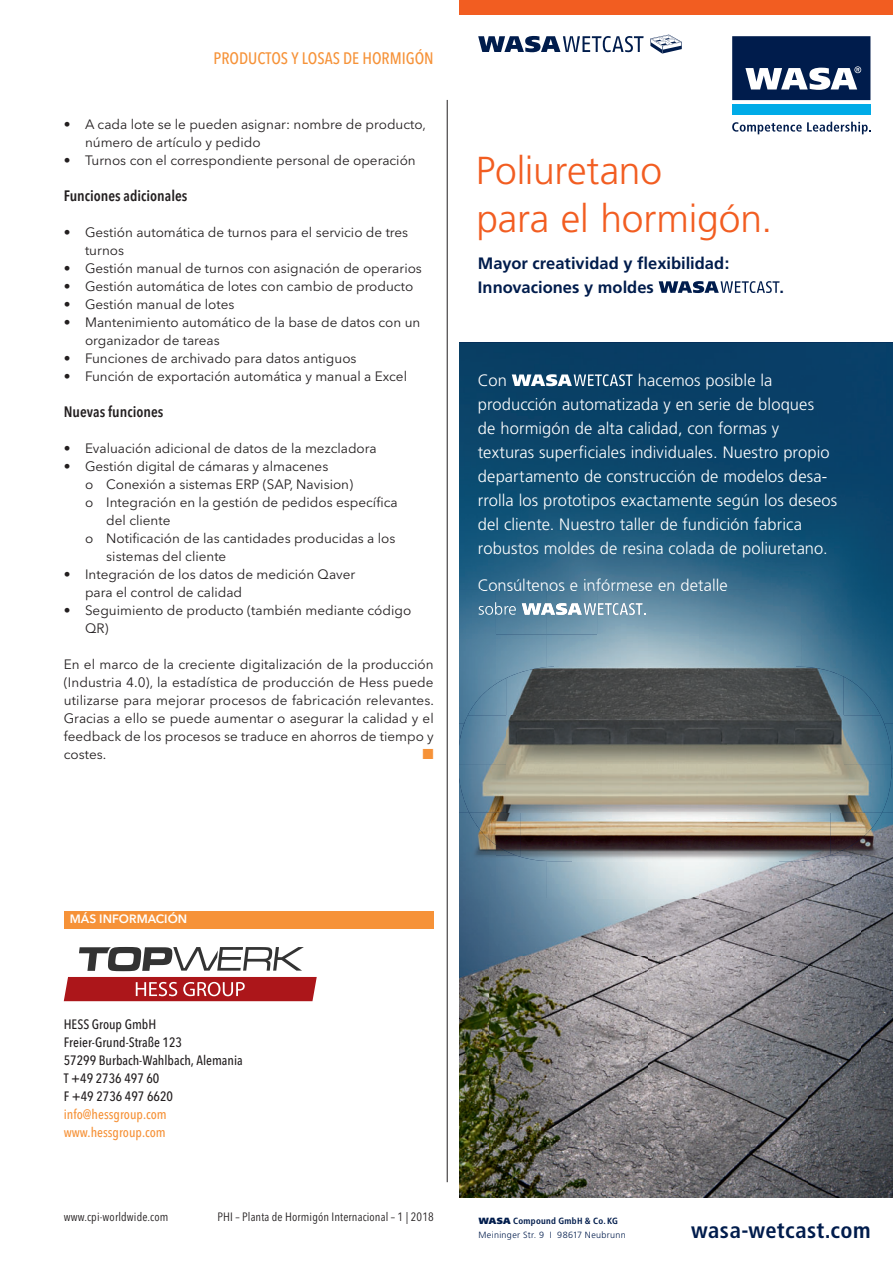
<style>
.page{position:relative;width:893px;height:1263px;background:#fff}
.page>*{position:absolute;margin:0;border:0;box-sizing:border-box;transform-origin:0 0}
.t1{font:300 39px/48px "Frutiger LT Pro";letter-spacing:-.005em;color:#f25d21}
.t2{font:700 condensed 22.5px "Frutiger LT Pro";letter-spacing:.015em;color:#001c4c}
.t3{font:300 16.5px/24px "Frutiger LT Pro";letter-spacing:.005em;color:#fff}
.t4{font:700 16.5px/24px "Frutiger LT Pro";color:#001c4c}
.t5{font:500 16.5px "Avenir Next Condensed";color:#f69238}
.t6{font:600 15px "Avenir Next Condensed";color:#231f20}
.t7{font:13.5px/18px "Avenir Next";color:#231f20}
.t8{font:500 13.5px/18px "Avenir Next Condensed";color:#231f20}
.t9{font:500 13.5px/18px "Avenir Next Condensed";color:#f69238}
.t10{font:13.5px "European Pi Three";color:#f69238}
.t11{font:12px "Avenir Next Condensed";letter-spacing:.01em;color:#231f20}
.t12{font:600 12px "Avenir Next";color:#fff}
.t13{font:300 9px/13.5px "Frutiger LT Pro";letter-spacing:.035em;color:#001c4c}
.s1{font-family:"Frutiger LT Std";font-weight:900}
.s2{font-weight:700;font-stretch:condensed}
</style>
<div class="page">
<img style="left:459px;top:342px;width:434px;height:248px">
<svg style="left:732px;top:122px;width:138px;height:12px"></svg>
<div style="left:732px;top:36px;width:138px;height:64px;background:#001c4c"></div>
<div style="left:732px;top:104px;width:138px;height:11px;background:#00abe7"></div>
<svg style="left:745px;top:66px;width:116px;height:24px"></svg>
<div style="left:459px;top:0;width:434px;height:15px;background:#f25d21"></div>
<svg style="left:478px;top:36px;width:166px;height:16px"></svg>
<svg style="left:650px;top:35px;width:32px;height:19px"></svg>
<svg style="left:512px;top:374px;width:121px;height:12px"></svg>
<svg style="left:659px;top:281px;width:121px;height:12px"></svg>
<img style="left:459px;top:898px;width:31px;height:251px">
<img style="left:860px;top:899px;width:33px;height:298px">
<img style="left:490px;top:898px;width:317px;height:251px">
<img style="left:807px;top:899px;width:53px;height:298px">
<img style="left:459px;top:1149px;width:348px;height:48px">
<img style="left:459px;top:590px;width:434px;height:44px">
<img style="left:459px;top:634px;width:88px;height:45px">
<img style="left:547px;top:634px;width:255px;height:32px">
<img style="left:802px;top:634px;width:91px;height:45px">
<img style="left:459px;top:679px;width:9px;height:36px">
<img style="left:881px;top:679px;width:12px;height:45px">
<img style="left:892px;top:724px;width:1px;height:44px">
<img style="left:892px;top:768px;width:1px;height:45px">
<img style="left:610px;top:590px;width:118px;height:1px">
<img style="left:479px;top:590px;width:131px;height:1px">
<img style="left:478px;top:602px;width:39px;height:13px">
<img style="left:479px;top:602px;width:37px;height:13px">
<svg style="left:522px;top:603px;width:124px;height:12px"></svg>
<img style="left:459px;top:813px;width:37px;height:85px">
<img style="left:830px;top:855px;width:23px;height:1px">
<img style="left:853px;top:813px;width:40px;height:43px">
<img style="left:496px;top:857px;width:51px;height:41px">
<img style="left:547px;top:861px;width:255px;height:37px">
<img style="left:802px;top:856px;width:91px;height:43px">
<img style="left:468px;top:678px;width:38px;height:37px">
<img style="left:506px;top:666px;width:338px;height:49px">
<img style="left:843px;top:677px;width:38px;height:38px">
<img style="left:459px;top:715px;width:433px;height:98px">
<img style="left:469px;top:813px;width:52px;height:44px">
<img style="left:521px;top:813px;width:309px;height:48px">
<img style="left:830px;top:813px;width:52px;height:42px">
<div style="left:64px;top:911px;width:370px;height:17px;background:#f69238"></div>
<svg style="left:79px;top:947px;width:225px;height:24px"></svg>
<svg style="left:64px;top:977px;width:253px;height:24px;background:#b42c30"></svg>
<hr style="left:447px;top:100px;width:1px;height:1082px;background:#231f20">
<p class="t5" style="left:214px;top:51px;width:222px">PRODUCTOS Y LOSAS DE HORMIGÓN</p>
<p class="t7" style="left:85px;top:116px;width:342px;text-indent:-21px">• A cada lote se le pueden asignar: nombre de producto, número de artículo y pedido</p>
<p class="t7" style="left:64px;top:152px;width:353px">• Turnos con el correspondiente personal de operación</p>
<p class="t6" style="left:64px;top:189px;width:125px">Funciones adicionales</p>
<p class="t7" style="left:85px;top:224px;width:325px;text-indent:-21px">• Gestión automática de turnos para el servicio de tres turnos</p>
<p class="t7" style="left:64px;top:260px;width:360px">• Gestión manual de turnos con asignación de operarios</p>
<p class="t7" style="left:64px;top:278px;width:351px">• Gestión automática de lotes con cambio de producto</p>
<p class="t7" style="left:64px;top:296px;width:172px">• Gestión manual de lotes</p>
<p class="t7" style="left:85px;top:314px;width:337px;text-indent:-21px">• Mantenimiento automático de la base de datos con un organizador de tareas</p>
<p class="t7" style="left:64px;top:350px;width:294px">• Funciones de archivado para datos antiguos</p>
<p class="t7" style="left:64px;top:368px;width:345px">• Función de exportación automática y manual a Excel</p>
<p class="t6" style="left:64px;top:405px;width:101px">Nuevas funciones</p>
<p class="t7" style="left:64px;top:440px;width:314px">• Evaluación adicional de datos de la mezcladora</p>
<p class="t7" style="left:64px;top:458px;width:266px">• Gestión digital de cámaras y almacenes</p>
<p class="t7" style="left:85px;top:476px;width:270px">o Conexión a sistemas ERP (SAP, Navision)</p>
<p class="t7" style="left:85px;top:494px;width:314px">o Integración en la gestión de pedidos específica</p>
<p class="t7" style="left:106px;top:512px;width:66px">del cliente</p>
<p class="t7" style="left:85px;top:530px;width:312px">o Notificación de las cantidades producidas a los</p>
<p class="t7" style="left:106px;top:548px;width:122px">sistemas del cliente</p>
<p class="t7" style="left:85px;top:566px;width:272px;text-indent:-21px">• Integración de los datos de medición Qaver para el control de calidad</p>
<p class="t7" style="left:85px;top:602px;width:328px;text-indent:-21px">• Seguimiento de producto (también mediante código<br>QR)</p>
<p class="t7" style="left:64px;top:656px;width:372px;text-align:justify">En el marco de la creciente digitalización de la producción (Industria 4.0), la estadística de producción de Hess puede utilizarse para mejorar procesos de fabricación relevantes.<br>Gracias a ello se puede aumentar o asegurar la calidad y el feedback de los procesos se traduce en ahorros de tiempo y costes.</p>
<p class="t10" style="left:422px;top:746px;width:13px">-</p>
<h1 class="t1" style="left:476px;top:149px;width:298px">Poliuretano<br>para el hormigón.</h1>
<p class="t4" style="left:478px;top:251px;width:253px">Mayor creatividad y flexibilidad:<br>Innovaciones y moldes</p>
<p class="t4" style="left:780px;top:275px;width:6px">.</p>
<p class="t3" style="left:478px;top:370px;width:361px;text-indent:160px">hacemos posible la producción automatizada y en serie de bloques<br>de hormigón de alta calidad, con formas y texturas superficiales individuales. Nuestro propio departamento de construcción de modelos desa&shy;rrolla los prototipos exactamente según los deseos del cliente. Nuestro taller de fundición fabrica robustos moldes de resina colada de poliuretano.</p>
<p class="t3" style="left:478px;top:574px;width:251px">Consúltenos e infórmese en detalle</p>
<p class="t3" style="left:478px;top:370px;width:30px">Con</p>
<p class="t12" style="left:70px;top:914px;width:119px">MÁS INFORMACIÓN</p>
<p class="t8" style="left:64px;top:1016px;width:181px">HESS Group GmbH<br>Freier-Grund-Straße 123<br>57299 Burbach-Wahlbach, Alemania<br>T +49 2736 497 60<br>F +49 2736 497 6620</p>
<p class="t9" style="left:64px;top:1106px;width:104px">info@hessgroup.com www.hessgroup.com</p>
<p class="t11" style="left:64px;top:1211px;width:106px">www.cpi-worldwide.com</p>
<p class="t11" style="left:218px;top:1211px;width:218px">PHI – Planta de Hormigón Internacional – 1 | 2018</p>
<p class="t13" style="left:478px;top:1215px;width:149px"><span class="s1">WASA</span> <span class="s2">Compound GmbH &amp; Co. KG<br></span>Meininger Str. 9 I 98617 Neubrunn</p>
<h2 class="t2" style="left:691px;top:1216px;width:181px">wasa-wetcast.com</h2>
</div>
